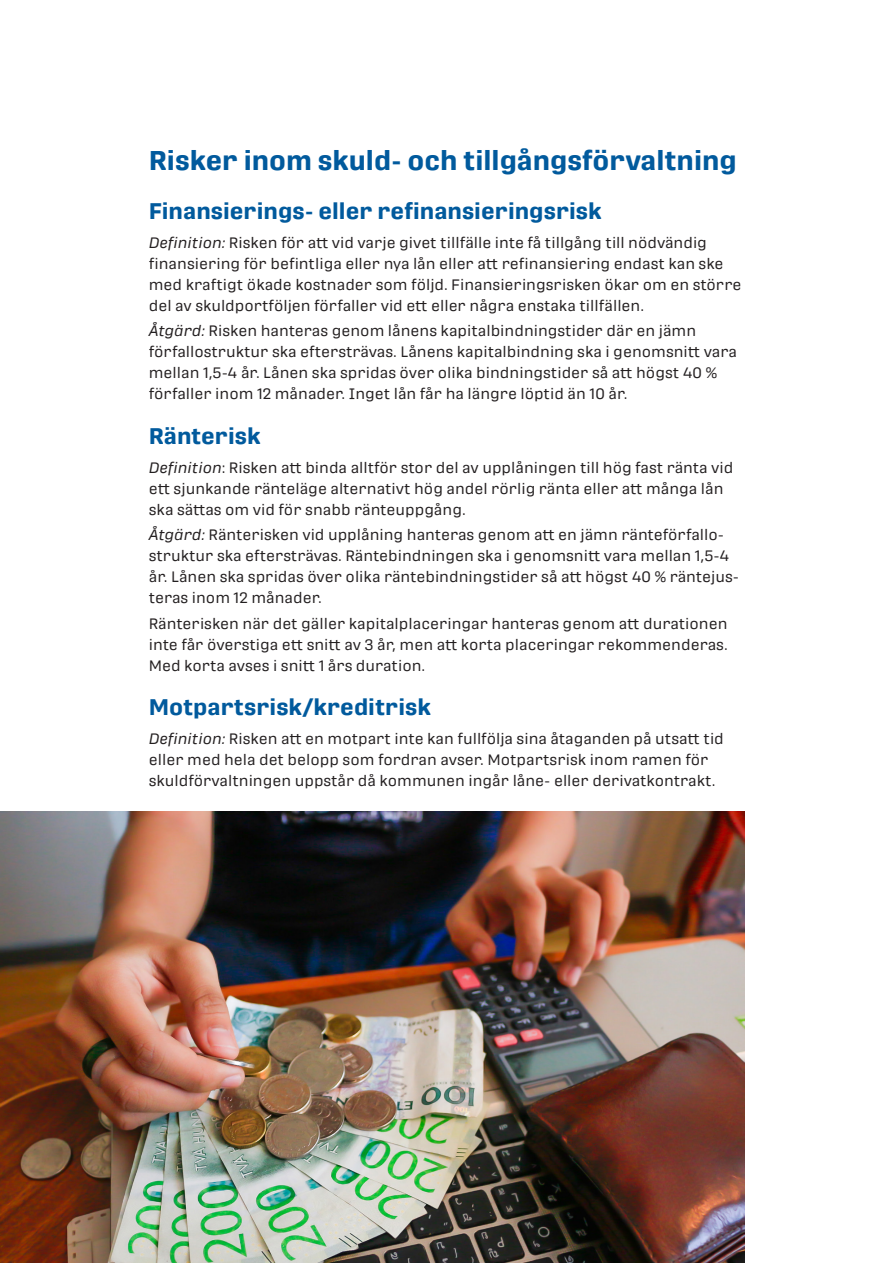
<style>
.page{position:relative;width:893px;height:1263px;background:#fff}
.page>*{position:absolute;margin:0;border:0;box-sizing:border-box;transform-origin:0 0}
.rubb{font:700 27px "Protipo Wide";color:#015a9d}
.Underrubbrik{font:700 22.5px "Protipo Wide";color:#015a9d}
.Brödtext{font:15px/21px "Protipo Wide";color:#231f20}
.s1{font-style:italic}
</style>
<div class="page">
<img style="left:0;top:811px;width:744px;height:452px">
<p class="rubb" style="left:149px;top:145px;width:589px">Risker inom skuld- och tillgångsförvaltning</p>
<p class="Underrubbrik" style="left:149px;top:197px;width:455px">Finansierings- eller refinansieringsrisk</p>
<p class="Brödtext" style="left:149px;top:232px;width:594px"><span class="s1">Definition:</span> Risken för att vid varje givet tillfälle inte få tillgång till nödvändig finansiering för befintliga eller nya lån eller att refinansiering endast kan ske med kraftigt ökade kostnader som följd. Finansieringsrisken ökar om en större del av skuldportföljen förfaller vid ett eller några enstaka tillfällen.</p>
<p class="Brödtext" style="left:149px;top:321px;width:590px"><span class="s1">Åtgärd:</span> Risken hanteras genom lånens kapitalbindningstider där en jämn förfallostruktur ska eftersträvas. Lånens kapitalbindning ska i genomsnitt vara mellan 1,5-4 år. Lånen ska spridas över olika bindningstider så att högst 40 % förfaller inom 12 månader. Inget lån får ha längre löptid än 10 år.</p>
<p class="Underrubbrik" style="left:149px;top:422px;width:113px">Ränterisk</p>
<p class="Brödtext" style="left:149px;top:457px;width:586px"><span class="s1">Definition</span>: Risken att binda alltför stor del av upplåningen till hög fast ränta vid ett sjunkande ränteläge alternativt hög andel rörlig ränta eller att många lån ska sättas om vid för snabb ränteuppgång.</p>
<p class="Brödtext" style="left:149px;top:524px;width:592px"><span class="s1">Åtgärd:</span> Ränterisken vid upplåning hanteras genom att en jämn ränteförfallo&shy;struktur ska eftersträvas. Räntebindningen ska i genomsnitt vara mellan 1,5-4 år. Lånen ska spridas över olika räntebindningstider så att högst 40 % räntejus&shy;teras inom 12 månader.</p>
<p class="Brödtext" style="left:149px;top:613px;width:580px;text-align:justify">Ränterisken när det gäller kapitalplaceringar hanteras genom att durationen inte får överstiga ett snitt av 3 år, men att korta placeringar rekommenderas.<br>Med korta avses i snitt 1 års duration.</p>
<p class="Underrubbrik" style="left:149px;top:693px;width:284px">Motpartsrisk/kreditrisk</p>
<p class="Brödtext" style="left:149px;top:728px;width:577px"><span class="s1">Definition:</span> Risken att en motpart inte kan fullfölja sina åtaganden på utsatt tid eller med hela det belopp som fordran avser. Motpartsrisk inom ramen för skuldförvaltningen uppstår då kommunen ingår låne- eller derivatkontrakt.</p>
</div>
